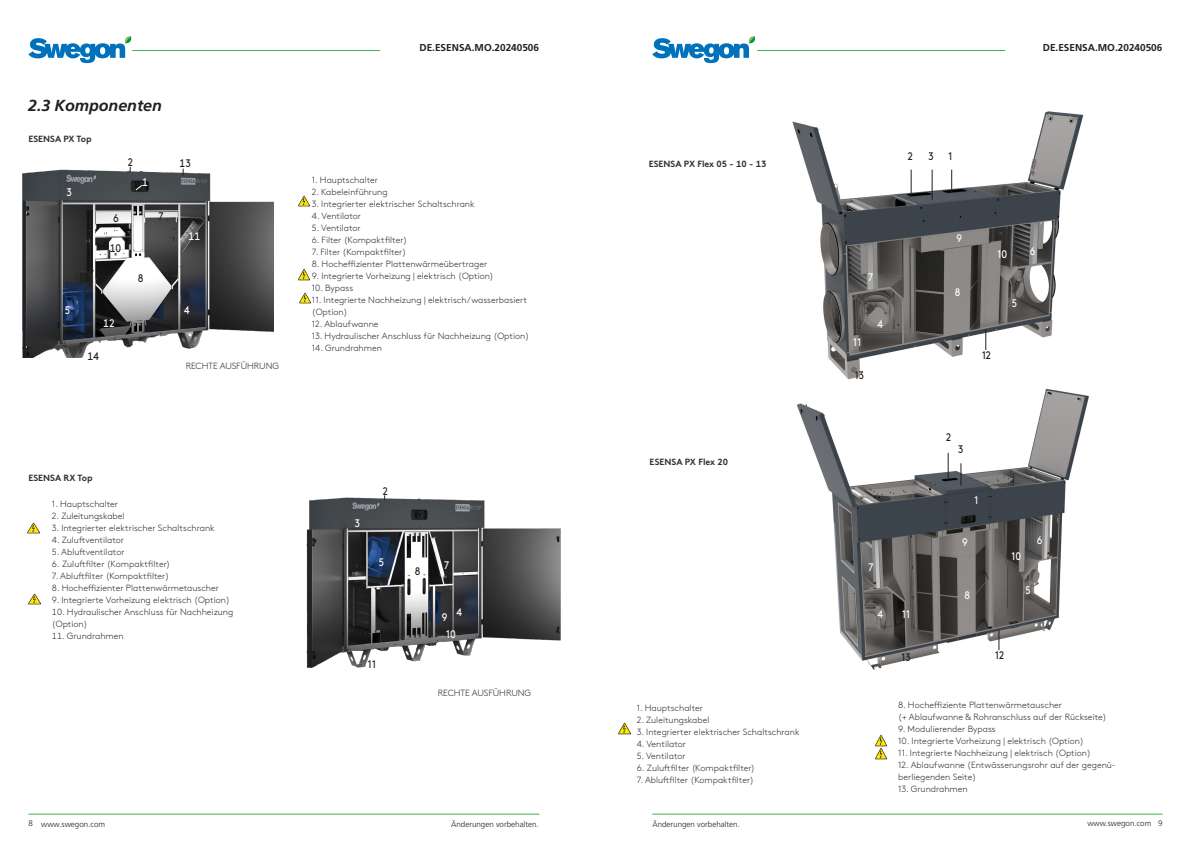
<style>
.page{position:relative;width:1191px;height:842px;background:#fff}
.page>*{position:absolute;margin:0;border:0;box-sizing:border-box;transform-origin:0 0}
.Title_2_Swegon_Bold_16{font:italic 700 16px "Frutiger LT Pro";color:#231f20}
.Text_Light_9{font:11px "Swegon Brown";color:#fff;scale:.89 1}
.Text_Light_9-2{font:11px "Swegon Brown";color:#231f20;scale:.89 1}
.t1{font:700 10px "Frutiger LT Pro";color:#231f20}
.Text_Light_9-3{font:300 9px/12px "Swegon Brown";color:#312f30}
.Table_graph_light_6{font:700 9px "Swegon Brown";color:#312f30}
.Title_2_Swegon_Bold_16-2{font:700 9px "Swegon Brown";color:#312f30}
.t2{font:300 8px "Frutiger LT Pro";color:#231f20}
</style>
<div class="page">
<svg style="left:652px;top:36px;width:103px;height:27px"></svg>
<svg style="left:28px;top:36px;width:103px;height:27px"></svg>
<hr style="left:652px;top:814px;width:510px;height:1px;background:#3ab54a">
<hr style="left:28px;top:814px;width:511px;height:1px;background:#3ab54a">
<hr style="left:757px;top:50px;width:248px;height:1px;background:#3ab54a">
<hr style="left:132px;top:50px;width:248px;height:1px;background:#3ab54a">
<img style="left:792px;top:111px;width:292px;height:269px">
<img style="left:22px;top:166px;width:252px;height:192px">
<svg style="left:298px;top:195px;width:11px;height:12px"></svg>
<svg style="left:298px;top:269px;width:12px;height:11px"></svg>
<svg style="left:299px;top:292px;width:11px;height:12px"></svg>
<svg style="left:135px;top:185px;width:8px;height:6px"></svg>
<img style="left:306px;top:495px;width:255px;height:174px">
<svg style="left:28px;top:522px;width:11px;height:12px"></svg>
<svg style="left:29px;top:593px;width:11px;height:11px"></svg>
<svg style="left:619px;top:723px;width:11px;height:11px"></svg>
<svg style="left:875px;top:735px;width:12px;height:24px"></svg>
<svg style="left:910px;top:170px;width:1px;height:27px"></svg>
<hr style="left:931px;top:170px;width:1px;height:30px;background:#231f20">
<svg style="left:951px;top:170px;width:1px;height:22px"></svg>
<svg style="left:985px;top:329px;width:1px;height:21px"></svg>
<img style="left:796px;top:388px;width:293px;height:282px">
<svg style="left:947px;top:453px;width:1px;height:27px"></svg>
<svg style="left:960px;top:463px;width:1px;height:23px"></svg>
<svg style="left:998px;top:629px;width:1px;height:21px"></svg>
<p class="Title_2_Swegon_Bold_16" style="left:28px;top:96px;width:135px">2.3 Komponenten</p>
<p class="Title_2_Swegon_Bold_16-2" style="left:28px;top:131px;width:65px">ESENSA PX Top</p>
<p class="Text_Light_9" style="left:66px;top:184px;width:8px">3</p>
<p class="Text_Light_9" style="left:64px;top:301px;width:8px">5</p>
<p class="Text_Light_9-2" style="left:128px;top:154px;width:8px">2</p>
<p class="Text_Light_9" style="left:142px;top:173px;width:8px">1</p>
<p class="Text_Light_9-2" style="left:113px;top:209px;width:8px">6</p>
<p class="Text_Light_9-2" style="left:110px;top:240px;width:14px">10</p>
<p class="Text_Light_9" style="left:103px;top:315px;width:14px">12</p>
<p class="Text_Light_9-2" style="left:138px;top:270px;width:8px">8</p>
<p class="Text_Light_9-2" style="left:87px;top:347px;width:14px">14</p>
<p class="Text_Light_9-2" style="left:158px;top:207px;width:8px">7</p>
<p class="Text_Light_9-2" style="left:180px;top:154px;width:14px">13</p>
<p class="Text_Light_9" style="left:189px;top:228px;width:14px">11</p>
<p class="Text_Light_9" style="left:184px;top:301px;width:8px">4</p>
<p class="Text_Light_9-3" style="left:186px;top:359px;width:95px">RECHTE AUSFÜHRUNG</p>
<p class="t1" style="left:419px;top:42px;width:121px">DE.ESENSA.MO.20240506</p>
<p class="Text_Light_9-3" style="left:312px;top:173px;width:68px">1. Hauptschalter</p>
<p class="Text_Light_9-3" style="left:312px;top:185px;width:77px">2. Kabeleinführung</p>
<p class="Text_Light_9-3" style="left:312px;top:197px;width:164px">3. Integrierter elektrischer Schaltschrank</p>
<p class="Text_Light_9-3" style="left:312px;top:209px;width:51px">4. Ventilator</p>
<p class="Text_Light_9-3" style="left:312px;top:221px;width:50px">5. Ventilator</p>
<p class="Text_Light_9-3" style="left:312px;top:233px;width:97px">6. Filter (Kompaktfilter)</p>
<p class="Text_Light_9-3" style="left:312px;top:245px;width:96px">7. Filter (Kompaktfilter)</p>
<p class="Text_Light_9-3" style="left:312px;top:257px;width:177px">8. Hocheffizienter Plattenwärmeübertrager</p>
<p class="Text_Light_9-3" style="left:312px;top:269px;width:183px">9. Integrierte Vorheizung | elektrisch (Option)</p>
<p class="Text_Light_9-3" style="left:312px;top:281px;width:43px">10. Bypass</p>
<p class="Text_Light_9-3" style="left:312px;top:293px;width:217px">11. Integrierte Nachheizung | elektrisch/wasserbasiert (Option)</p>
<p class="Text_Light_9-3" style="left:312px;top:317px;width:68px">12. Ablaufwanne</p>
<p class="Text_Light_9-3" style="left:312px;top:329px;width:219px">13. Hydraulischer Anschluss für Nachheizung (Option)</p>
<p class="Text_Light_9-3" style="left:312px;top:341px;width:72px">14. Grundrahmen</p>
<p class="Title_2_Swegon_Bold_16-2" style="left:28px;top:471px;width:66px">ESENSA RX Top</p>
<p class="Text_Light_9-3" style="left:52px;top:497px;width:68px">1. Hauptschalter</p>
<p class="Text_Light_9-3" style="left:52px;top:509px;width:74px">2. Zuleitungskabel</p>
<p class="Text_Light_9-3" style="left:52px;top:521px;width:164px">3. Integrierter elektrischer Schaltschrank</p>
<p class="Text_Light_9-3" style="left:52px;top:533px;width:74px">4. Zuluftventilator</p>
<p class="Text_Light_9-3" style="left:52px;top:545px;width:74px">5. Abluftventilator</p>
<p class="Text_Light_9-3" style="left:52px;top:557px;width:120px">6. Zuluftfilter (Kompaktfilter)</p>
<p class="Text_Light_9-3" style="left:52px;top:569px;width:119px">7. Abluftfilter (Kompaktfilter)</p>
<p class="Text_Light_9-3" style="left:52px;top:581px;width:168px">8. Hocheffizienter Plattenwärmetauscher</p>
<p class="Text_Light_9-3" style="left:52px;top:593px;width:179px">9. Integrierte Vorheizung elektrisch (Option)</p>
<p class="Text_Light_9-3" style="left:52px;top:605px;width:183px">10. Hydraulischer Anschluss für Nachheizung (Option)</p>
<p class="Text_Light_9-3" style="left:52px;top:629px;width:73px">11. Grundrahmen</p>
<p class="Text_Light_9" style="left:355px;top:514px;width:7px">3</p>
<p class="Text_Light_9-2" style="left:383px;top:482px;width:7px">2</p>
<p class="Text_Light_9" style="left:379px;top:554px;width:8px">5</p>
<p class="Text_Light_9-2" style="left:368px;top:656px;width:11px">11</p>
<p class="Text_Light_9-2" style="left:415px;top:563px;width:8px">8</p>
<p class="Text_Light_9" style="left:444px;top:556px;width:7px">7</p>
<p class="Text_Light_9" style="left:442px;top:609px;width:8px">9</p>
<p class="Text_Light_9" style="left:456px;top:604px;width:8px">4</p>
<p class="Text_Light_9" style="left:446px;top:626px;width:12px">10</p>
<p class="Text_Light_9-3" style="left:438px;top:687px;width:95px">RECHTE AUSFÜHRUNG</p>
<p class="Table_graph_light_6" style="left:648px;top:157px;width:119px">ESENSA PX Flex 05 - 10 - 13</p>
<p class="Table_graph_light_6" style="left:649px;top:454px;width:80px">ESENSA PX Flex 20</p>
<p class="Text_Light_9-3" style="left:637px;top:701px;width:68px">1. Hauptschalter</p>
<p class="Text_Light_9-3" style="left:637px;top:713px;width:74px">2. Zuleitungskabel</p>
<p class="Text_Light_9-3" style="left:637px;top:725px;width:164px">3. Integrierter elektrischer Schaltschrank</p>
<p class="Text_Light_9-3" style="left:637px;top:737px;width:51px">4. Ventilator</p>
<p class="Text_Light_9-3" style="left:637px;top:749px;width:50px">5. Ventilator</p>
<p class="Text_Light_9-3" style="left:637px;top:761px;width:120px">6. Zuluftfilter (Kompaktfilter)</p>
<p class="Text_Light_9-3" style="left:637px;top:773px;width:119px">7. Abluftfilter (Kompaktfilter)</p>
<p class="t1" style="left:1042px;top:42px;width:121px">DE.ESENSA.MO.20240506</p>
<p class="Text_Light_9-2" style="left:908px;top:148px;width:7px">2</p>
<p class="Text_Light_9-2" style="left:928px;top:147px;width:7px">3</p>
<p class="Text_Light_9-2" style="left:948px;top:148px;width:6px">1</p>
<p class="Text_Light_9" style="left:868px;top:269px;width:7px">7</p>
<p class="Text_Light_9" style="left:853px;top:334px;width:11px">11</p>
<p class="Text_Light_9-2" style="left:855px;top:367px;width:12px">13</p>
<p class="Text_Light_9" style="left:877px;top:315px;width:8px">4</p>
<p class="Text_Light_9" style="left:956px;top:230px;width:8px">9</p>
<p class="Text_Light_9" style="left:954px;top:284px;width:8px">8</p>
<p class="Text_Light_9" style="left:997px;top:246px;width:12px">10</p>
<p class="Text_Light_9" style="left:1029px;top:243px;width:8px">6</p>
<p class="Text_Light_9" style="left:1011px;top:295px;width:8px">5</p>
<p class="Text_Light_9-2" style="left:982px;top:347px;width:12px">12</p>
<p class="Text_Light_9-2" style="left:946px;top:429px;width:7px">2</p>
<p class="Text_Light_9-2" style="left:958px;top:440px;width:7px">3</p>
<p class="Text_Light_9" style="left:868px;top:559px;width:7px">7</p>
<p class="Text_Light_9" style="left:877px;top:606px;width:8px">4</p>
<p class="Text_Light_9" style="left:902px;top:606px;width:11px">11</p>
<p class="Text_Light_9-2" style="left:901px;top:649px;width:12px">13</p>
<p class="Text_Light_9" style="left:974px;top:492px;width:6px">1</p>
<p class="Text_Light_9" style="left:962px;top:534px;width:8px">9</p>
<p class="Text_Light_9" style="left:964px;top:587px;width:8px">8</p>
<p class="Text_Light_9" style="left:1011px;top:548px;width:12px">10</p>
<p class="Text_Light_9" style="left:1037px;top:531px;width:8px">6</p>
<p class="Text_Light_9" style="left:1025px;top:582px;width:8px">5</p>
<p class="Text_Light_9-2" style="left:995px;top:647px;width:12px">12</p>
<p class="Text_Light_9-3" style="left:898px;top:699px;width:210px">8. Hocheffiziente Plattenwärmetauscher<br>(+ Ablaufwanne &amp; Rohranschluss auf der Rückseite)</p>
<p class="Text_Light_9-3" style="left:898px;top:723px;width:99px">9. Modulierender Bypass</p>
<p class="Text_Light_9-3" style="left:898px;top:735px;width:187px">10. Integrierte Vorheizung | elektrisch (Option)</p>
<p class="Text_Light_9-3" style="left:898px;top:747px;width:194px">11. Integrierte Nachheizung | elektrisch (Option)</p>
<p class="Text_Light_9-3" style="left:898px;top:759px;width:219px">12. Ablaufwanne (Entwässerungsrohr auf der gegenü&shy;berliegenden Seite)</p>
<p class="Text_Light_9-3" style="left:898px;top:783px;width:71px">13. Grundrahmen</p>
<p class="t2" style="left:28px;top:819px;width:78px">8 www.swegon.com</p>
<p class="t2" style="left:1087px;top:818px;width:77px">www.swegon.com 9</p>
<p class="t2" style="left:451px;top:819px;width:89px">Änderungen vorbehalten.</p>
<p class="t2" style="left:652px;top:820px;width:89px">Änderungen vorbehalten.</p>
</div>
